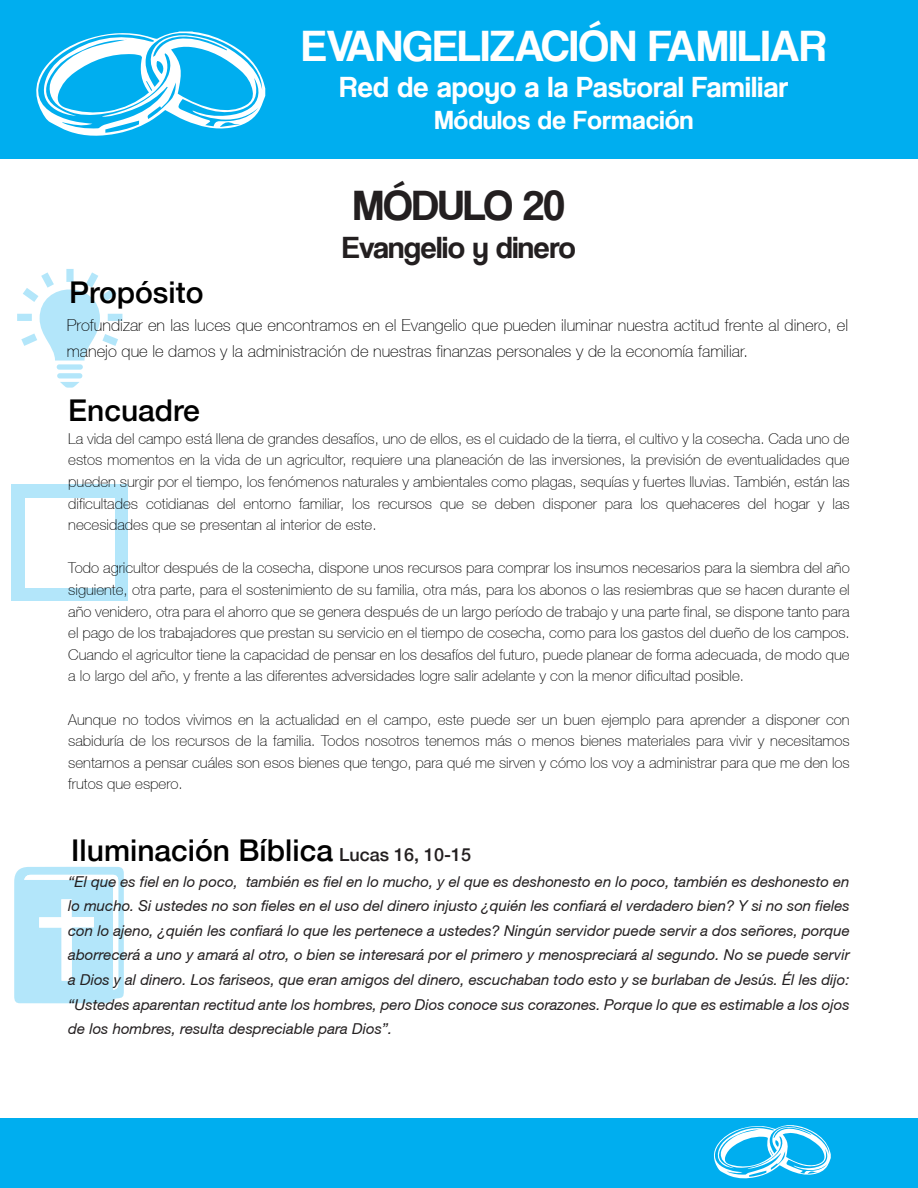
<style>
.page{position:relative;width:918px;height:1188px;background:#fff}
.page>*{position:absolute;margin:0;border:0;box-sizing:border-box;transform-origin:0 0}
.t1{font:45px "Coolvetica Rg";letter-spacing:.02em;color:#fff}
.t2{font:43.5px "Coolvetica Rg";color:#231f20}
.t3{font:31.5px "Coolvetica Rg";color:#231f20}
.t4{font:500 30px "Helvetica 65";color:#000}
.t5{font:30px "Coolvetica Rg";letter-spacing:.02em;color:#fff}
.t6{font:27px "Coolvetica Rg";letter-spacing:.02em;color:#fff}
.t7{font:500 18px "Helvetica 65";color:#231f20}
.t8{font:100 16.5px/26.4px "Helvetica 35";color:#000}
.t9{font:100 15px/21.6px "Helvetica 35";color:#000;text-align:justify}
.t10{font:italic 15px/24.6px "Helvetica 56";color:#231f20;text-align:justify}
</style>
<div class="page">
<svg style="left:14px;top:867px;width:110px;height:136px"></svg>
<svg style="left:17px;top:269px;width:105px;height:119px"></svg>
<div style="left:11px;top:485px;width:117px;height:116px;background:#b3e6fa"></div>
<div style="left:25px;top:498px;width:90px;height:90px;background:#fff"></div>
<div style="left:0;top:0;width:918px;height:158px;background:#00aeef"></div>
<div style="left:0;top:1119px;width:918px;height:69px;background:#00aeef"></div>
<svg style="left:36px;top:31px;width:229px;height:105px"></svg>
<svg style="left:714px;top:1125px;width:117px;height:54px"></svg>
<h1 class="t1" style="left:302px;top:20px;width:525px">EVANGELIZACIÓN FAMILIAR</h1>
<h3 class="t5" style="left:340px;top:69px;width:450px">Red de apoyo a la Pastoral Familiar</h3>
<h3 class="t6" style="left:435px;top:105px;width:260px">Módulos de Formación</h3>
<h3 class="t4" style="left:69px;top:274px;width:136px">Propósito</h3>
<h2 class="t2" style="left:353px;top:180px;width:213px">MÓDULO 20</h2>
<h3 class="t3" style="left:342px;top:229px;width:235px">Evangelio y dinero</h3>
<p class="t8" style="left:67px;top:312px;width:783px">Profundizar en las luces que encontramos en el Evangelio que pueden iluminar nuestra actitud frente al dinero, el manejo que le damos y la administración de nuestras finanzas personales y de la economía familiar.</p>
<h3 class="t4" style="left:68px;top:392px;width:133px">Encuadre</h3>
<p class="t9" style="left:68px;top:428px;width:783px">La vida del campo está llena de grandes desafíos, uno de ellos, es el cuidado de la tierra, el cultivo y la cosecha. Cada uno de estos momentos en la vida de un agricultor, requiere una planeación de las inversiones, la previsión de eventualidades que pueden surgir por el tiempo, los fenómenos naturales y ambientales como plagas, sequías y fuertes lluvias. También, están las dificultades cotidianas del entorno familiar, los recursos que se deben disponer para los quehaceres del hogar y las necesidades que se presentan al interior de este.</p>
<p class="t9" style="left:68px;top:557px;width:783px">Todo agricultor después de la cosecha, dispone unos recursos para comprar los insumos necesarios para la siembra del año siguiente, otra parte, para el sostenimiento de su familia, otra más, para los abonos o las resiembras que se hacen durante el año venidero, otra para el ahorro que se genera después de un largo período de trabajo y una parte final, se dispone tanto para el pago de los trabajadores que prestan su servicio en el tiempo de cosecha, como para los gastos del dueño de los campos.<br>Cuando el agricultor tiene la capacidad de pensar en los desafíos del futuro, puede planear de forma adecuada, de modo que a lo largo del año, y frente a las diferentes adversidades logre salir adelante y con la menor dificultad posible.</p>
<p class="t9" style="left:68px;top:709px;width:783px">Aunque no todos vivimos en la actualidad en el campo, este puede ser un buen ejemplo para aprender a disponer con sabiduría de los recursos de la familia. Todos nosotros tenemos más o menos bienes materiales para vivir y necesitamos sentarnos a pensar cuáles son esos bienes que tengo, para qué me sirven y cómo los voy a administrar para que me den los frutos que espero.</p>
<h3 class="t4" style="left:71px;top:832px;width:263px">Iluminación Bíblica</h3>
<p class="t10" style="left:68px;top:869px;width:783px">“El que es fiel en lo poco, también es fiel en lo mucho, y el que es deshonesto en lo poco, también es deshonesto en lo mucho. Si ustedes no son fieles en el uso del dinero injusto ¿quién les confiará el verdadero bien? Y si no son fieles con lo ajeno, ¿quién les confiará lo que les pertenece a ustedes? Ningún servidor puede servir a dos señores, porque aborrecerá a uno y amará al otro, o bien se interesará por el primero y menospreciará al segundo. No se puede servir a Dios y al dinero. Los fariseos, que eran amigos del dinero, escuchaban todo esto y se burlaban de Jesús. Él les dijo: “Ustedes aparentan rectitud ante los hombres, pero Dios conoce sus corazones. Porque lo que es estimable a los ojos de los hombres, resulta despreciable para Dios”.</p>
<p class="t7" style="left:339px;top:843px;width:134px">Lucas 16, 10-15</p>
</div>
